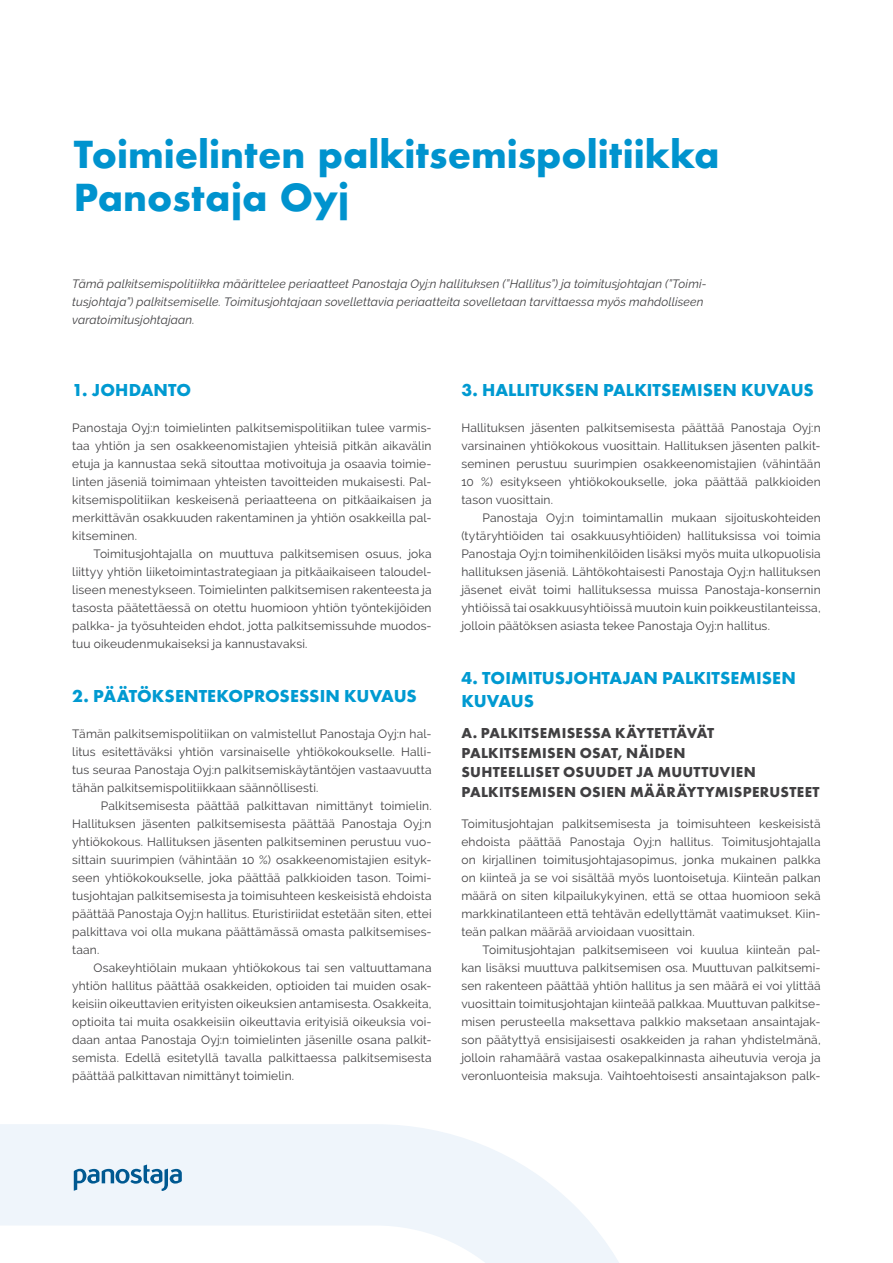
<style>
.page{position:relative;width:893px;height:1263px;background:#fff}
.page>*{position:absolute;margin:0;border:0;box-sizing:border-box;transform-origin:0 0}
.t1{font:700 36.15px/43.3px "Futura";color:#0093ce}
.t2{font:700 18px/22.5px "Futura PT";color:#009ad1}
.t3{font:700 15px/19.5px "Futura PT";letter-spacing:.02em;color:#414042}
.t4{font:12px/18px "Raleway";letter-spacing:.015em;color:#414042;text-align:justify}
.t5{font:italic 12px/18px "Raleway";letter-spacing:.015em;color:#414042}
</style>
<div class="page">
<svg style="left:0;top:1124px;width:619px;height:139px;fill:#eff5fb"></svg>
<svg style="left:74px;top:1164px;width:108px;height:27px"></svg>
<h1 class="t1" style="left:74px;top:133px;width:647px">Toimielinten palkitsemispolitiikka<br>Panostaja Oyj</h1>
<p class="t5" style="left:72px;top:275px;width:636px">Tämä palkitsemispolitiikka määrittelee periaatteet Panostaja Oyj:n hallituksen (”Hallitus”) ja toimitusjohtajan (”Toimi&shy;tusjohtaja”) palkitsemiselle. Toimitusjohtajaan sovellettavia periaatteita sovelletaan tarvittaessa myös mahdolliseen varatoimitusjohtajaan.</p>
<h2 class="t2" style="left:72px;top:378px;width:120px">1. JOHDANTO</h2>
<p class="t4" style="left:72px;top:419px;width:361px">Panostaja Oyj:n toimielinten palkitsemispolitiikan tulee varmis&shy;taa yhtiön ja sen osakkeenomistajien yhteisiä pitkän aikavälin etuja ja kannustaa sekä sitouttaa motivoituja ja osaavia toimie&shy;linten jäseniä toimimaan yhteisten tavoitteiden mukaisesti. Pal&shy;kitsemispolitiikan keskeisenä periaatteena on pitkäaikaisen ja merkittävän osakkuuden rakentaminen ja yhtiön osakkeilla pal&shy;kitseminen.</p>
<p class="t4" style="left:72px;top:545px;width:361px;text-indent:21px">Toimitusjohtajalla on muuttuva palkitsemisen osuus, joka liittyy yhtiön liiketoimintastrategiaan ja pitkäaikaiseen taloudel&shy;liseen menestykseen. Toimielinten palkitsemisen rakenteesta ja tasosta päätettäessä on otettu huomioon yhtiön työntekijöiden palkka- ja työsuhteiden ehdot, jotta palkitsemissuhde muodos&shy;tuu oikeudenmukaiseksi ja kannustavaksi.</p>
<h2 class="t2" style="left:72px;top:684px;width:346px">2. PÄÄTÖKSENTEKOPROSESSIN KUVAUS</h2>
<p class="t4" style="left:72px;top:725px;width:361px">Tämän palkitsemispolitiikan on valmistellut Panostaja Oyj:n hal&shy;litus esitettäväksi yhtiön varsinaiselle yhtiökokoukselle. Halli&shy;tus seuraa Panostaja Oyj:n palkitsemiskäytäntöjen vastaavuutta tähän palkitsemispolitiikkaan säännöllisesti.</p>
<p class="t4" style="left:72px;top:797px;width:361px;text-indent:29px">Palkitsemisesta päättää palkittavan nimittänyt toimielin.<br>Hallituksen jäsenten palkitsemisesta päättää Panostaja Oyj:n yhtiökokous. Hallituksen jäsenten palkitseminen perustuu vuo&shy;sittain suurimpien (vähintään 10 %) osakkeenomistajien esityk&shy;seen yhtiökokoukselle, joka päättää palkkioiden tason. Toimi&shy;tusjohtajan palkitsemisesta ja toimisuhteen keskeisistä ehdoista päättää Panostaja Oyj:n hallitus. Eturistiriidat estetään siten, ettei palkittava voi olla mukana päättämässä omasta palkitsemises&shy;taan.</p>
<p class="t4" style="left:72px;top:959px;width:361px;text-indent:21px">Osakeyhtiölain mukaan yhtiökokous tai sen valtuuttamana yhtiön hallitus päättää osakkeiden, optioiden tai muiden osak&shy;keisiin oikeuttavien erityisten oikeuksien antamisesta. Osakkeita, optioita tai muita osakkeisiin oikeuttavia erityisiä oikeuksia voi&shy;daan antaa Panostaja Oyj:n toimielinten jäsenille osana palkit&shy;semista. Edellä esitetyllä tavalla palkittaessa palkitsemisesta päättää palkittavan nimittänyt toimielin.</p>
<h2 class="t2" style="left:461px;top:378px;width:354px">3. HALLITUKSEN PALKITSEMISEN KUVAUS</h2>
<p class="t4" style="left:461px;top:419px;width:361px">Hallituksen jäsenten palkitsemisesta päättää Panostaja Oyj:n varsinainen yhtiökokous vuosittain. Hallituksen jäsenten palkit&shy;seminen perustuu suurimpien osakkeenomistajien (vähintään 10 %) esitykseen yhtiökokoukselle, joka päättää palkkioiden tason vuosittain.</p>
<p class="t4" style="left:461px;top:509px;width:361px;text-indent:21px">Panostaja Oyj:n toimintamallin mukaan sijoituskohteiden (tytäryhtiöiden tai osakkuusyhtiöiden) hallituksissa voi toimia Panostaja Oyj:n toimihenkilöiden lisäksi myös muita ulkopuolisia hallituksen jäseniä. Lähtökohtaisesti Panostaja Oyj:n hallituksen jäsenet eivät toimi hallituksessa muissa Panostaja-konsernin yhtiöissä tai osakkuusyhtiöissä muutoin kuin poikkeustilanteissa, jolloin päätöksen asiasta tekee Panostaja Oyj:n hallitus.</p>
<h2 class="t2" style="left:461px;top:666px;width:336px">4. TOIMITUSJOHTAJAN PALKITSEMISEN<br>KUVAUS</h2>
<p class="t3" style="left:461px;top:723px;width:360px">A. PALKITSEMISESSA KÄYTETTÄVÄT PALKITSEMISEN OSAT, NÄIDEN<br>SUHTEELLISET OSUUDET JA MUUTTUVIEN PALKITSEMISEN OSIEN MÄÄRÄYTYMISPERUSTEET</p>
<p class="t4" style="left:461px;top:815px;width:361px">Toimitusjohtajan palkitsemisesta ja toimisuhteen keskeisistä ehdoista päättää Panostaja Oyj:n hallitus. Toimitusjohtajalla on kirjallinen toimitusjohtajasopimus, jonka mukainen palkka on kiinteä ja se voi sisältää myös luontoisetuja. Kiinteän palkan määrä on siten kilpailukykyinen, että se ottaa huomioon sekä markkinatilanteen että tehtävän edellyttämät vaatimukset. Kiin&shy;teän palkan määrää arvioidaan vuosittain.</p>
<p class="t4" style="left:461px;top:941px;width:361px;text-indent:21px">Toimitusjohtajan palkitsemiseen voi kuulua kiinteän pal&shy;kan lisäksi muuttuva palkitsemisen osa. Muuttuvan palkitsemi&shy;sen rakenteen päättää yhtiön hallitus ja sen määrä ei voi ylittää vuosittain toimitusjohtajan kiinteää palkkaa. Muuttuvan palkitse&shy;misen perusteella maksettava palkkio maksetaan ansaintajak&shy;son päätyttyä ensisijaisesti osakkeiden ja rahan yhdistelmänä, jolloin rahamäärä vastaa osakepalkinnasta aiheutuvia veroja ja veronluonteisia maksuja. Vaihtoehtoisesti ansaintajakson palk-</p>
</div>
